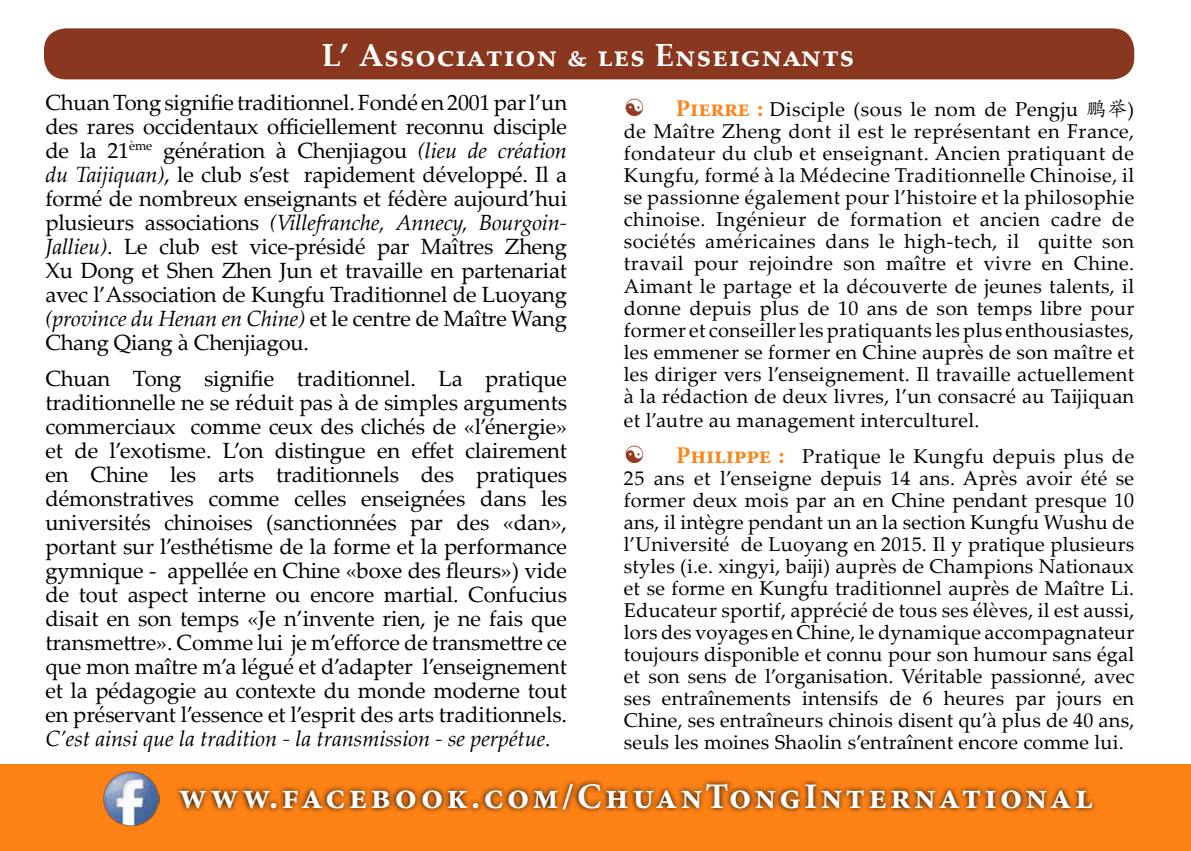
<style>
.page{position:relative;width:1191px;height:851px;background:#fff}
.page>*{position:absolute;margin:0;border:0;box-sizing:border-box;transform-origin:0 0}
.t1{font:700 36px "Minion Pro";letter-spacing:.09em;color:#fff}
.t2{font:700 32px "Palatino Linotype";letter-spacing:.03em;color:#fff}
.t3{font:22px/24px "Palatino Linotype";letter-spacing:-.01em;color:#000;text-align:justify}
.t4{font:italic 22px "Palatino Linotype";letter-spacing:-.005em;color:#000}
.t5{font:20px/22px "Palatino Linotype";letter-spacing:.015em;color:#000;text-align:justify}
.s1{font-family:"Minion Pro";font-weight:700;font-size:24px;color:#ff8216}
.s2{font-family:"Adobe Kaiti Std"}
.s3{font-style:italic}
</style>
<div class="page">
<div style="left:0;top:764px;width:1191px;height:86px;background:#ff8216"></div>
<svg style="left:176px;top:779px;width:920px;height:34px"></svg>
<div style="left:44px;top:28px;width:1090px;height:51px;background:#89371e;border-radius:22px"></div>
<img style="left:103px;top:771px;width:56px;height:55px">
<h2 class="t2" style="left:322px;top:32px;width:534px">L’ Association &amp; les Enseignants</h2>
<p class="t5" style="left:624px;top:98px;width:512px;text-indent:52px"><span class="s1">Pierre :</span> Disciple (sous le nom de Pengju <span class="s2">鹏举</span>) de Maître Zheng dont il est le représentant en France, fondateur du club et enseignant. Ancien pratiquant de Kungfu, formé à la Médecine Traditionnelle Chinoise, il se passionne également pour l’histoire et la philosophie chinoise. Ingénieur de formation et ancien cadre de sociétés américaines dans le high-tech, il quitte son travail pour rejoindre son maître et vivre en Chine.<br>Aimant le partage et la découverte de jeunes talents, il donne depuis plus de 10 ans de son temps libre pour former et conseiller les pratiquants les plus enthousiastes, les emmener se former en Chine auprès de son maître et les diriger vers l’enseignement. Il travaille actuellement à la rédaction de deux livres, l’un consacré au Taijiquan</p>
<p class="t5" style="left:676px;top:401px;width:460px;line-height:36px;text-indent:-52px">et l’autre au management interculturel.<br><span class="s1">Philippe :</span> Pratique le Kungfu depuis plus de</p>
<p class="t5" style="left:624px;top:466px;width:512px">25 ans et l’enseigne depuis 14 ans. Après avoir été se former deux mois par an en Chine pendant presque 10 ans, il intègre pendant un an la section Kungfu Wushu de l’Université de Luoyang en 2015. Il y pratique plusieurs styles (i.e. xingyi, baiji) auprès de Champions Nationaux et se forme en Kungfu traditionnel auprès de Maître Li.<br>Educateur sportif, apprécié de tous ses élèves, il est aussi, lors des voyages en Chine, le dynamique accompagnateur toujours disponible et connu pour son humour sans égal et son sens de l’organisation. Véritable passionné, avec ses entraînements intensifs de 6 heures par jours en Chine, ses entraîneurs chinois disent qu’à plus de 40 ans, seuls les moines Shaolin s’entraînent encore comme lui.</p>
<p class="t3" style="left:45px;top:89px;width:523px">Chuan Tong signifie traditionnel. Fondé en 2001 par l’un des rares occidentaux officiellement reconnu disciple de la 21<sup>ème</sup> génération à Chenjiagou <span class="s3">(lieu de création du Taijiquan)</span>, le club s’est rapidement développé. Il a formé de nombreux enseignants et fédère aujourd’hui plusieurs associations <span class="s3">(Villefranche, Annecy, Bourgoin-Jallieu)</span>. Le club est vice-présidé par Maîtres Zheng Xu Dong et Shen Zhen Jun et travaille en partenariat avec l’Association de Kungfu Traditionnel de Luoyang <span class="s3">(province du Henan en Chine)</span> et le centre de Maître Wang Chang Qiang à Chenjiagou.</p>
<p class="t3" style="left:45px;top:365px;width:523px">Chuan Tong signifie traditionnel. La pratique traditionnelle ne se réduit pas à de simples arguments commerciaux comme ceux des clichés de «l’énergie» et de l’exotisme. L’on distingue en effet clairement en Chine les arts traditionnels des pratiques démonstratives comme celles enseignées dans les universités chinoises (sanctionnées par des «dan», portant sur l’esthétisme de la forme et la performance gymnique - appellée en Chine «boxe des fleurs») vide de tout aspect interne ou encore martial. Confucius disait en son temps «Je n’invente rien, je ne fais que transmettre». Comme lui je m’efforce de transmettre ce que mon maître m’a légué et d’adapter l’enseignement et la pédagogie au contexte du monde moderne tout en préservant l’essence et l’esprit des arts traditionnels.</p>
<p class="t4" style="left:45px;top:723px;width:507px">C’est ainsi que la tradition - la transmission - se perpétue.</p>
<h1 class="t1" style="left:179px;top:770px;width:915px">www.facebook.com/ChuanTongInternational</h1>
</div>
